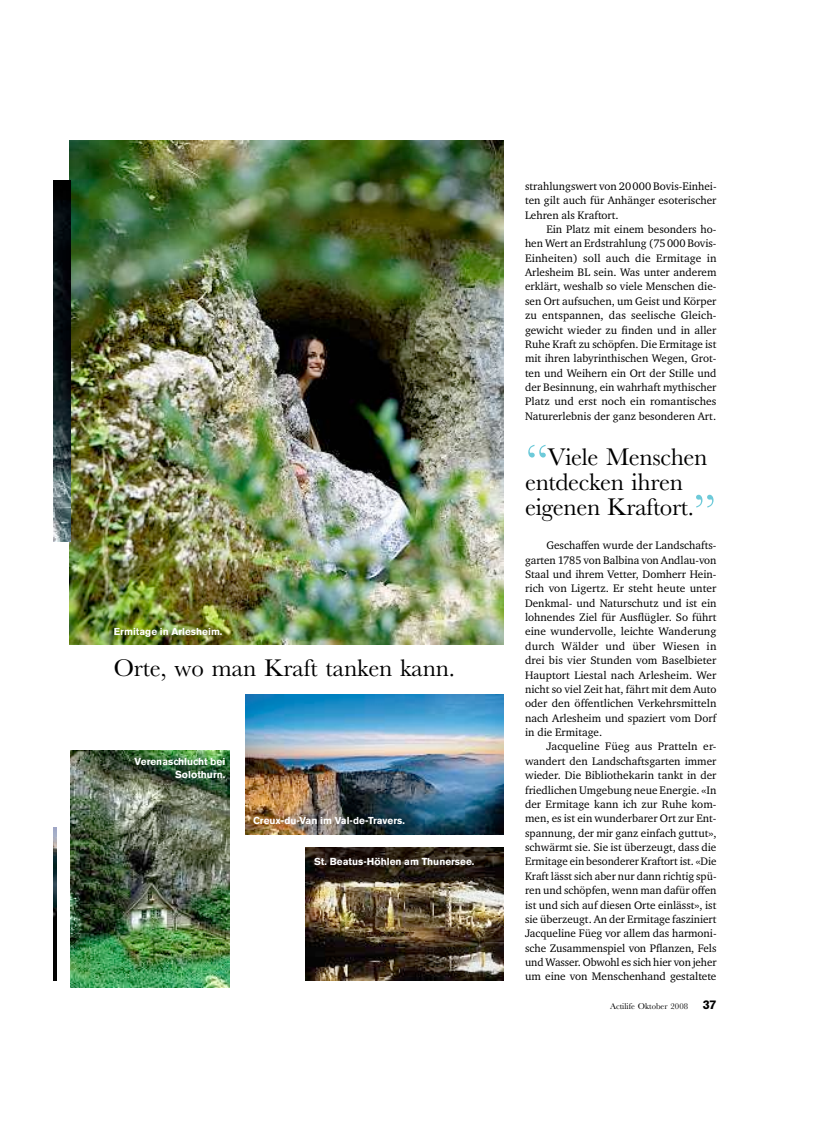
<style>
.page{position:relative;width:830px;height:1134px;background:#fff}
.page>*{position:absolute;margin:0;border:0;box-sizing:border-box;transform-origin:0 0}
.t1{font:25px/25px "font 262579 6";letter-spacing:-.015em;color:#000}
.t2{font:11.25px/14.4px "font 328116 6";color:#000;text-align:justify}
.t3{font:10px/12.5px "font 262578 6";color:#fff;text-align:right}
.t4{font:8.75px "font 262579 6";color:#000}
.s1{font-size:50px;color:#6ecad9}
.s2{font-family:"font 262578 6";font-size:12.5px}
</style>
<div class="page">
<img style="left:70px;top:140px;width:433px;height:505px">
<img style="left:245px;top:694px;width:258px;height:140px">
<img style="left:53px;top:828px;width:4px;height:152px">
<img style="left:53px;top:181px;width:18px;height:360px">
<img style="left:71px;top:750px;width:159px;height:238px">
<img style="left:305px;top:848px;width:198px;height:132px">
<p class="t3" style="left:114px;top:626px;width:110px">Ermitage in Arlesheim.</p>
<h1 class="t1" style="left:113px;top:656px;width:343px">Orte, wo man Kraft tanken kann.</h1>
<p class="t3" style="left:134px;top:756px;width:92px">Verenaschlucht bei<br>Solothurn.</p>
<p class="t3" style="left:253px;top:815px;width:153px">Creux-du-Van im Val-de-Travers.</p>
<p class="t3" style="left:314px;top:856px;width:162px">St. Beatus-Höhlen am Thunersee.</p>
<p class="t2" style="left:525px;top:179px;width:193px">strahlungswert von 20000 Bovis-Einhei&shy;ten gilt auch für Anhänger esoterischer Lehren als Kraftort.</p>
<p class="t2" style="left:525px;top:222px;width:193px;text-indent:21px">Ein Platz mit einem besonders ho&shy;hen Wert an Erdstrahlung (75000 Bovis-Einheiten) soll auch die Ermitage in Arlesheim BL sein. Was unter anderem erklärt, weshalb so viele Menschen die&shy;sen Ort aufsuchen, um Geist und Körper zu entspannen, das seelische Gleich&shy;gewicht wieder zu finden und in aller Ruhe Kraft zu schöpfen. Die Ermitage ist mit ihren labyrinthischen Wegen, Grot&shy;ten und Weihern ein Ort der Stille und der Besinnung, ein wahrhaft mythischer Platz und erst noch ein romantisches Naturerlebnis der ganz besonderen Art.</p>
<h1 class="t1" style="left:525px;top:445px;width:193px"><span class="s1">“</span>Viele Menschen entdecken ihren eigenen Kraftort.<span class="s1">”</span></h1>
<p class="t2" style="left:525px;top:538px;width:193px;text-indent:21px">Geschaffen wurde der Landschafts&shy;garten 1785 von Balbina von Andlau-von Staal und ihrem Vetter, Domherr Hein&shy;rich von Ligertz. Er steht heute unter Denkmal- und Naturschutz und ist ein lohnendes Ziel für Ausflügler. So führt eine wundervolle, leichte Wanderung durch Wälder und über Wiesen in drei bis vier Stunden vom Baselbieter Hauptort Liestal nach Arlesheim. Wer nicht so viel Zeit hat, fährt mit dem Auto oder den öffentlichen Verkehrsmitteln nach Arlesheim und spaziert vom Dorf in die Ermitage.</p>
<p class="t2" style="left:525px;top:739px;width:193px;text-indent:21px">Jacqueline Füeg aus Pratteln er&shy;wandert den Landschaftsgarten immer wieder. Die Bibliothekarin tankt in der friedlichen Umgebung neue Energie. «In der Ermitage kann ich zur Ruhe kom&shy;men, es ist ein wunderbarer Ort zur Ent&shy;spannung, der mir ganz einfach guttut», schwärmt sie. Sie ist überzeugt, dass die Ermitage ein besonderer Kraftort ist. «Die Kraft lässt sich aber nur dann richtig spü&shy;ren und schöpfen, wenn man dafür offen ist und sich auf diesen Orte einlässt», ist sie überzeugt. An der Ermitage fasziniert Jacqueline Füeg vor allem das harmoni&shy;sche Zusammenspiel von Pflanzen, Fels und Wasser. Obwohl es sich hier von jeher um eine von Menschenhand gestaltete</p>
<p class="t4" style="left:609px;top:1001px;width:108px">Actilife Oktober 2008 <span class="s2">37</span></p>
</div>
